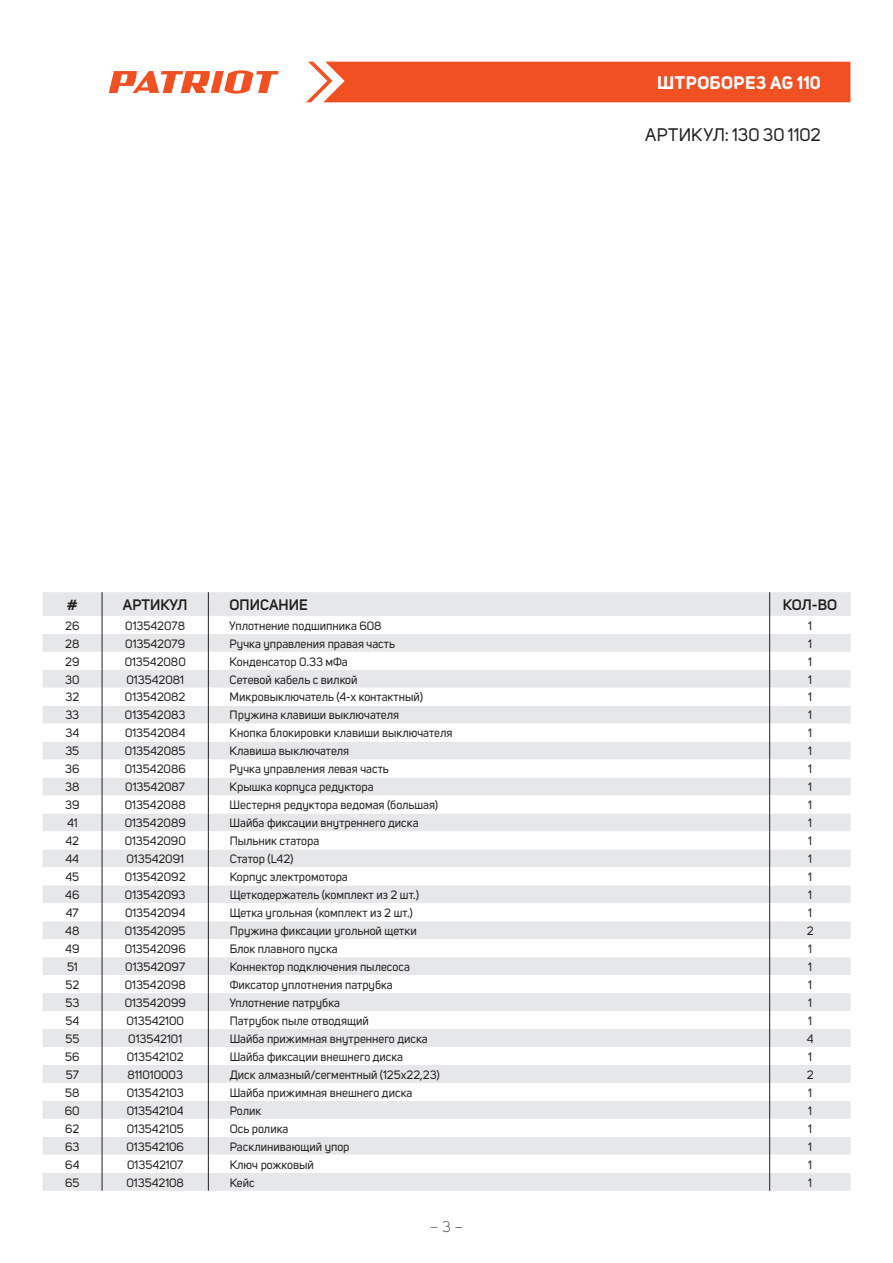
<style>
.page{position:relative;width:893px;height:1263px;background:#fff}
.page>*{position:absolute;margin:0;border:0;box-sizing:border-box;transform-origin:0 0}
.t1{font:18px "Uni Sans";letter-spacing:-.005em;color:#231f20}
.t2{font:700 18px "Uni Sans";letter-spacing:.02em;color:#fff}
.t3{font:600 15px "Uni Sans";color:#231f20}
.t4{font:300 15px "Uni Sans";color:#231f20}
.t5{font:12px "Uni Sans";color:#231f20}
</style>
<div class="page">
<div style="left:306px;top:62px;width:544px;height:40px;background:#f15122"></div>
<svg style="left:109px;top:70px;width:170px;height:24px"></svg>
<div style="left:43px;top:592px;width:807px;height:599px;background:#e6e7e9"></div>
<svg style="left:43px;top:616px;width:807px;height:557px"></svg>
<svg style="left:102px;top:592px;width:1px;height:599px"></svg>
<svg style="left:208px;top:592px;width:1px;height:599px"></svg>
<svg style="left:769px;top:592px;width:1px;height:599px"></svg>
<h1 class="t2" style="left:657px;top:72px;width:165px">ШТРОБОРЕЗ AG 110</h1>
<h1 class="t1" style="left:645px;top:124px;width:177px">АРТИКУЛ: 130 30 1102</h1>
<p class="t3" style="left:67px;top:596px;width:12px">#</p>
<p class="t3" style="left:123px;top:596px;width:66px">АРТИКУЛ</p>
<p class="t3" style="left:230px;top:596px;width:80px">ОПИСАНИЕ</p>
<p class="t3" style="left:783px;top:596px;width:56px">КОЛ-ВО</p>
<p class="t5" style="left:65px;top:618px;width:16px">26</p>
<p class="t5" style="left:125px;top:618px;width:61px">013542078</p>
<p class="t5" style="left:230px;top:618px;width:154px">Уплотнение подшипника 608</p>
<p class="t5" style="left:808px;top:618px;width:5px">1</p>
<p class="t5" style="left:65px;top:636px;width:16px">28</p>
<p class="t5" style="left:125px;top:636px;width:61px">013542079</p>
<p class="t5" style="left:230px;top:636px;width:167px">Ручка управления правая часть</p>
<p class="t5" style="left:808px;top:636px;width:5px">1</p>
<p class="t5" style="left:65px;top:654px;width:16px">29</p>
<p class="t5" style="left:125px;top:654px;width:63px">013542080</p>
<p class="t5" style="left:230px;top:654px;width:120px">Конденсатор 0.33 мФа</p>
<p class="t5" style="left:808px;top:654px;width:5px">1</p>
<p class="t5" style="left:65px;top:672px;width:16px">30</p>
<p class="t5" style="left:126px;top:672px;width:59px">013542081</p>
<p class="t5" style="left:230px;top:672px;width:129px">Сетевой кабель с вилкой</p>
<p class="t5" style="left:808px;top:672px;width:5px">1</p>
<p class="t5" style="left:65px;top:690px;width:15px">32</p>
<p class="t5" style="left:125px;top:690px;width:62px">013542082</p>
<p class="t5" style="left:230px;top:690px;width:195px">Микровыключатель (4-х контактный)</p>
<p class="t5" style="left:808px;top:690px;width:5px">1</p>
<p class="t5" style="left:65px;top:708px;width:15px">33</p>
<p class="t5" style="left:125px;top:708px;width:62px">013542083</p>
<p class="t5" style="left:230px;top:708px;width:171px">Пружина клавиши выключателя</p>
<p class="t5" style="left:808px;top:708px;width:5px">1</p>
<p class="t5" style="left:65px;top:726px;width:15px">34</p>
<p class="t5" style="left:125px;top:726px;width:62px">013542084</p>
<p class="t5" style="left:230px;top:726px;width:224px">Кнопка блокировки клавиши выключателя</p>
<p class="t5" style="left:808px;top:726px;width:5px">1</p>
<p class="t5" style="left:65px;top:744px;width:15px">35</p>
<p class="t5" style="left:125px;top:744px;width:62px">013542085</p>
<p class="t5" style="left:230px;top:744px;width:121px">Клавиша выключателя</p>
<p class="t5" style="left:808px;top:744px;width:5px">1</p>
<p class="t5" style="left:65px;top:762px;width:16px">36</p>
<p class="t5" style="left:125px;top:762px;width:63px">013542086</p>
<p class="t5" style="left:230px;top:762px;width:161px">Ручка управления левая часть</p>
<p class="t5" style="left:808px;top:762px;width:5px">1</p>
<p class="t5" style="left:65px;top:780px;width:16px">38</p>
<p class="t5" style="left:125px;top:780px;width:61px">013542087</p>
<p class="t5" style="left:230px;top:780px;width:145px">Крышка корпуса редуктора</p>
<p class="t5" style="left:808px;top:780px;width:5px">1</p>
<p class="t5" style="left:65px;top:798px;width:16px">39</p>
<p class="t5" style="left:125px;top:798px;width:63px">013542088</p>
<p class="t5" style="left:230px;top:798px;width:210px">Шестерня редуктора ведомая (большая)</p>
<p class="t5" style="left:808px;top:798px;width:5px">1</p>
<p class="t5" style="left:67px;top:816px;width:12px">41</p>
<p class="t5" style="left:125px;top:816px;width:63px">013542089</p>
<p class="t5" style="left:230px;top:816px;width:190px">Шайба фиксации внутреннего диска</p>
<p class="t5" style="left:808px;top:816px;width:5px">1</p>
<p class="t5" style="left:66px;top:834px;width:15px">42</p>
<p class="t5" style="left:125px;top:834px;width:63px">013542090</p>
<p class="t5" style="left:230px;top:834px;width:91px">Пыльник статора</p>
<p class="t5" style="left:808px;top:834px;width:5px">1</p>
<p class="t5" style="left:66px;top:852px;width:15px">44</p>
<p class="t5" style="left:126px;top:852px;width:59px">013542091</p>
<p class="t5" style="left:230px;top:852px;width:65px">Статор (L42)</p>
<p class="t5" style="left:808px;top:852px;width:5px">1</p>
<p class="t5" style="left:65px;top:870px;width:15px">45</p>
<p class="t5" style="left:125px;top:870px;width:62px">013542092</p>
<p class="t5" style="left:230px;top:870px;width:120px">Корпус электромотора</p>
<p class="t5" style="left:808px;top:870px;width:5px">1</p>
<p class="t5" style="left:65px;top:888px;width:16px">46</p>
<p class="t5" style="left:125px;top:888px;width:62px">013542093</p>
<p class="t5" style="left:230px;top:888px;width:191px">Щеткодержатель (комплект из 2 шт.)</p>
<p class="t5" style="left:808px;top:888px;width:5px">1</p>
<p class="t5" style="left:66px;top:906px;width:14px">47</p>
<p class="t5" style="left:125px;top:906px;width:62px">013542094</p>
<p class="t5" style="left:230px;top:906px;width:185px">Щетка угольная (комплект из 2 шт.)</p>
<p class="t5" style="left:808px;top:906px;width:5px">1</p>
<p class="t5" style="left:65px;top:924px;width:16px">48</p>
<p class="t5" style="left:125px;top:924px;width:62px">013542095</p>
<p class="t5" style="left:230px;top:924px;width:189px">Пружина фиксации угольной щетки</p>
<p class="t5" style="left:807px;top:924px;width:8px">2</p>
<p class="t5" style="left:65px;top:942px;width:16px">49</p>
<p class="t5" style="left:125px;top:942px;width:63px">013542096</p>
<p class="t5" style="left:230px;top:942px;width:109px">Блок плавного пуска</p>
<p class="t5" style="left:808px;top:942px;width:5px">1</p>
<p class="t5" style="left:67px;top:960px;width:12px">51</p>
<p class="t5" style="left:125px;top:960px;width:61px">013542097</p>
<p class="t5" style="left:230px;top:960px;width:182px">Коннектор подключения пылесоса</p>
<p class="t5" style="left:808px;top:960px;width:5px">1</p>
<p class="t5" style="left:65px;top:978px;width:15px">52</p>
<p class="t5" style="left:125px;top:978px;width:63px">013542098</p>
<p class="t5" style="left:230px;top:978px;width:165px">Фиксатор уплотнения патрубка</p>
<p class="t5" style="left:808px;top:978px;width:5px">1</p>
<p class="t5" style="left:65px;top:996px;width:15px">53</p>
<p class="t5" style="left:125px;top:996px;width:63px">013542099</p>
<p class="t5" style="left:230px;top:996px;width:112px">Уплотнение патрубка</p>
<p class="t5" style="left:808px;top:996px;width:5px">1</p>
<p class="t5" style="left:65px;top:1014px;width:15px">54</p>
<p class="t5" style="left:126px;top:1014px;width:59px">013542100</p>
<p class="t5" style="left:230px;top:1014px;width:141px">Патрубок пыле отводящий</p>
<p class="t5" style="left:808px;top:1014px;width:5px">1</p>
<p class="t5" style="left:65px;top:1032px;width:15px">55</p>
<p class="t5" style="left:128px;top:1032px;width:55px">013542101</p>
<p class="t5" style="left:230px;top:1032px;width:200px">Шайба прижимная внутреннего диска</p>
<p class="t5" style="left:807px;top:1032px;width:8px">4</p>
<p class="t5" style="left:65px;top:1050px;width:16px">56</p>
<p class="t5" style="left:127px;top:1050px;width:58px">013542102</p>
<p class="t5" style="left:230px;top:1050px;width:175px">Шайба фиксации внешнего диска</p>
<p class="t5" style="left:808px;top:1050px;width:5px">1</p>
<p class="t5" style="left:66px;top:1068px;width:15px">57</p>
<p class="t5" style="left:127px;top:1068px;width:57px">811010003</p>
<p class="t5" style="left:230px;top:1068px;width:212px">Диск алмазный/сегментный (125х22,23)</p>
<p class="t5" style="left:807px;top:1068px;width:8px">2</p>
<p class="t5" style="left:65px;top:1085px;width:16px">58</p>
<p class="t5" style="left:127px;top:1085px;width:59px">013542103</p>
<p class="t5" style="left:230px;top:1085px;width:184px">Шайба прижимная внешнего диска</p>
<p class="t5" style="left:808px;top:1085px;width:5px">1</p>
<p class="t5" style="left:65px;top:1103px;width:16px">60</p>
<p class="t5" style="left:127px;top:1103px;width:58px">013542104</p>
<p class="t5" style="left:230px;top:1103px;width:33px">Ролик</p>
<p class="t5" style="left:808px;top:1103px;width:5px">1</p>
<p class="t5" style="left:65px;top:1121px;width:16px">62</p>
<p class="t5" style="left:127px;top:1121px;width:59px">013542105</p>
<p class="t5" style="left:230px;top:1121px;width:60px">Ось ролика</p>
<p class="t5" style="left:808px;top:1121px;width:5px">1</p>
<p class="t5" style="left:65px;top:1139px;width:16px">63</p>
<p class="t5" style="left:126px;top:1139px;width:59px">013542106</p>
<p class="t5" style="left:230px;top:1139px;width:121px">Расклинивающий упор</p>
<p class="t5" style="left:808px;top:1139px;width:5px">1</p>
<p class="t5" style="left:65px;top:1157px;width:16px">64</p>
<p class="t5" style="left:127px;top:1157px;width:58px">013542107</p>
<p class="t5" style="left:230px;top:1157px;width:86px">Ключ рожковый</p>
<p class="t5" style="left:808px;top:1157px;width:5px">1</p>
<p class="t5" style="left:65px;top:1175px;width:16px">65</p>
<p class="t5" style="left:127px;top:1175px;width:59px">013542108</p>
<p class="t5" style="left:230px;top:1175px;width:27px">Кейс</p>
<p class="t5" style="left:808px;top:1175px;width:5px">1</p>
<p class="t4" style="left:430px;top:1218px;width:35px">– 3 –</p>
</div>
